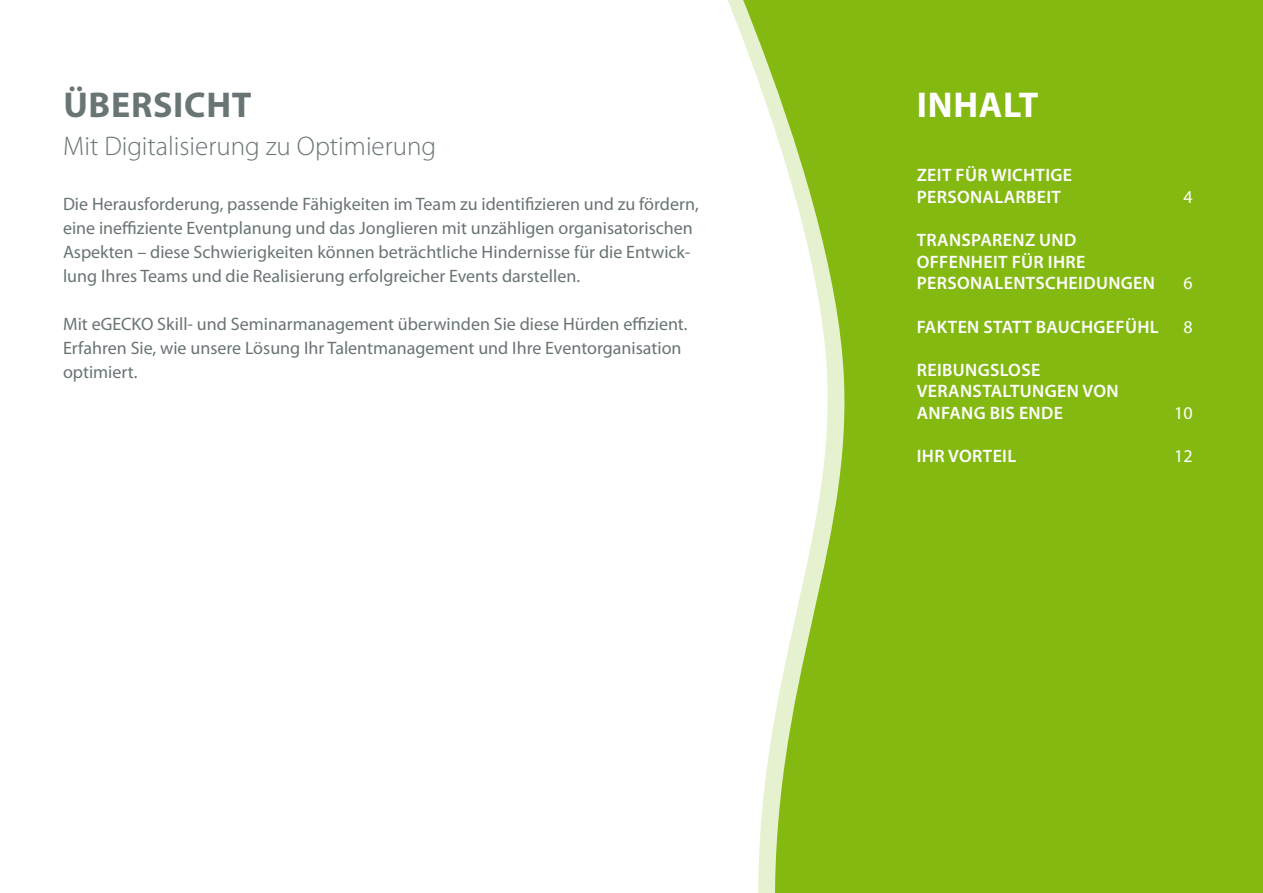
<style>
.page{position:relative;width:1263px;height:893px;background:#fff}
.page>*{position:absolute;margin:0;border:0;box-sizing:border-box;transform-origin:0 0}
.t1{font:700 36px "Myriad Pro";letter-spacing:.02em;color:#697475}
.t2{font:700 36px "Myriad Pro";letter-spacing:.02em;color:#fff}
.t3{font:300 27px "Myriad Pro";color:#697475}
.t4{font:18px/24px "Myriad Pro";color:#697475}
.t5{font:600 18px/21.6px "Myriad Pro";letter-spacing:.02em;color:#fff}
.t6{font:18px "Myriad Pro";color:#fff}
</style>
<div class="page">
<svg style="left:728px;top:0;width:535px;height:893px;background:#94c332"></svg>
<h1 class="t1" style="left:63px;top:81px;width:190px">ÜBERSICHT</h1>
<h1 class="t2" style="left:917px;top:81px;width:123px">INHALT</h1>
<h2 class="t3" style="left:63px;top:130px;width:375px">Mit Digitalisierung zu Optimierung</h2>
<p class="t4" style="left:63px;top:192px;width:637px">Die Herausforderung, passende Fähigkeiten im Team zu identifizieren und zu fördern, eine ineffiziente Eventplanung und das Jonglieren mit unzähligen organisatorischen Aspekten – diese Schwierigkeiten können beträchtliche Hindernisse für die Entwick&shy;lung Ihres Teams und die Realisierung erfolgreicher Events darstellen.</p>
<p class="t4" style="left:63px;top:312px;width:626px">Mit eGECKO Skill- und Seminarmanagement überwinden Sie diese Hürden effizient.<br>Erfahren Sie, wie unsere Lösung Ihr Talentmanagement und Ihre Eventorganisation optimiert.</p>
<p class="t5" style="left:917px;top:164px;width:157px">ZEIT FÜR WICHTIGE<br>PERSONALARBEIT</p>
<p class="t6" style="left:1183px;top:186px;width:11px">4</p>
<p class="t5" style="left:917px;top:229px;width:240px">TRANSPARENZ UND<br>OFFENHEIT FÜR IHRE<br>PERSONALENTSCHEIDUNGEN</p>
<p class="t6" style="left:1183px;top:272px;width:11px">6</p>
<p class="t5" style="left:917px;top:315px;width:244px">FAKTEN STATT BAUCHGEFÜHL</p>
<p class="t6" style="left:1183px;top:315px;width:11px">8</p>
<p class="t5" style="left:917px;top:358px;width:203px">REIBUNGSLOSE<br>VERANSTALTUNGEN VON<br>ANFANG BIS ENDE</p>
<p class="t6" style="left:1174px;top:402px;width:20px">10</p>
<p class="t5" style="left:917px;top:445px;width:101px">IHR VORTEIL</p>
<p class="t6" style="left:1174px;top:445px;width:20px">12</p>
</div>
